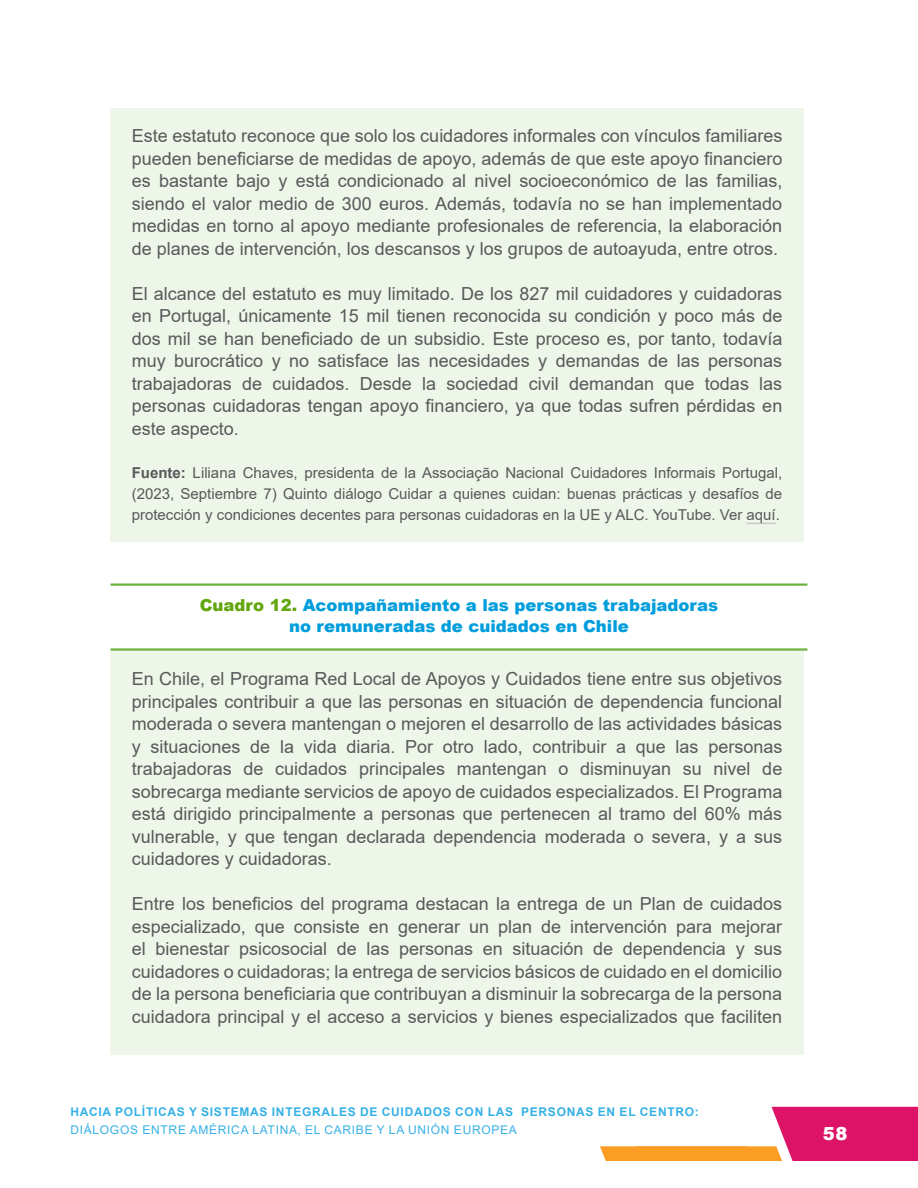
<style>
.page{position:relative;width:918px;height:1188px;background:#fff}
.page>*{position:absolute;margin:0;border:0;box-sizing:border-box;transform-origin:0 0}
.t1{font:18px/22.5px "Arial";color:#58595b;text-align:justify}
.t2{font:900 18px "Arial";color:#fff}
.t3{font:900 16.5px/21px "Arial";color:#009ddc;text-align:center}
.t4{font:15px/21px "Arial";color:#58595b;text-align:justify}
.t5{font:700 12px "Arial";letter-spacing:.06em;color:#36b1e6}
.t6{font:12px "Arial";letter-spacing:.06em;color:#36b1e6}
.s1{font-weight:700}
.s2{color:#61a60e}
</style>
<div class="page">
<svg style="left:600px;top:1107px;width:318px;height:54px"></svg>
<hr style="left:111px;top:583px;width:696px;height:3px;background:#6cb33d">
<hr style="left:111px;top:648px;width:696px;height:3px;background:#6cb33d">
<div style="left:111px;top:108px;width:693px;height:434px;background:#edf6e8"></div>
<svg style="left:747px;top:523px;width:29px;height:1px"></svg>
<div style="left:111px;top:651px;width:693px;height:403px;background:#edf6e8"></div>
<p class="t1" style="left:132px;top:125px;width:652px">Este estatuto reconoce que solo los cuidadores informales con vínculos familiares pueden beneficiarse de medidas de apoyo, además de que este apoyo financiero es bastante bajo y está condicionado al nivel socioeconómico de las familias, siendo el valor medio de 300 euros. Además, todavía no se han implementado medidas en torno al apoyo mediante profesionales de referencia, la elaboración de planes de intervención, los descansos y los grupos de autoayuda, entre otros.</p>
<p class="t1" style="left:132px;top:282px;width:652px">El alcance del estatuto es muy limitado. De los 827 mil cuidadores y cuidadoras en Portugal, únicamente 15 mil tienen reconocida su condición y poco más de dos mil se han beneficiado de un subsidio. Este proceso es, por tanto, todavía muy burocrático y no satisface las necesidades y demandas de las personas trabajadoras de cuidados. Desde la sociedad civil demandan que todas las personas cuidadoras tengan apoyo financiero, ya que todas sufren pérdidas en este aspecto.</p>
<p class="t4" style="left:132px;top:463px;width:652px"><span class="s1">Fuente:</span> Liliana Chaves, presidenta de la Associação Nacional Cuidadores Informais Portugal, (2023, Septiembre 7) Quinto diálogo Cuidar a quienes cuidan: buenas prácticas y desafíos de protección y condiciones decentes para personas cuidadoras en la UE y ALC. YouTube. Ver aquí.</p>
<p class="t3" style="left:200px;top:594px;width:520px"><span class="s2">Cuadro 12.</span> Acompañamiento a las personas trabajadoras no remuneradas de cuidados en Chile</p>
<p class="t1" style="left:132px;top:668px;width:652px">En Chile, el Programa Red Local de Apoyos y Cuidados tiene entre sus objetivos principales contribuir a que las personas en situación de dependencia funcional moderada o severa mantengan o mejoren el desarrollo de las actividades básicas y situaciones de la vida diaria. Por otro lado, contribuir a que las personas trabajadoras de cuidados principales mantengan o disminuyan su nivel de sobrecarga mediante servicios de apoyo de cuidados especializados. El Programa está dirigido principalmente a personas que pertenecen al tramo del 60% más vulnerable, y que tengan declarada dependencia moderada o severa, y a sus cuidadores y cuidadoras.</p>
<p class="t1" style="left:132px;top:893px;width:652px">Entre los beneficios del programa destacan la entrega de un Plan de cuidados especializado, que consiste en generar un plan de intervención para mejorar el bienestar psicosocial de las personas en situación de dependencia y sus cuidadores o cuidadoras; la entrega de servicios básicos de cuidado en el domicilio de la persona beneficiaria que contribuyan a disminuir la sobrecarga de la persona cuidadora principal y el acceso a servicios y bienes especializados que faciliten</p>
<p class="t5" style="left:70px;top:1103px;width:630px">HACIA POLÍTICAS Y SISTEMAS INTEGRALES DE CUIDADOS CON LAS PERSONAS EN EL CENTRO:</p>
<p class="t6" style="left:70px;top:1121px;width:448px">DIÁLOGOS ENTRE AMÉRICA LATINA, EL CARIBE Y LA UNIÓN EUROPEA</p>
<p class="t2" style="left:823px;top:1121px;width:26px">58</p>
</div>
